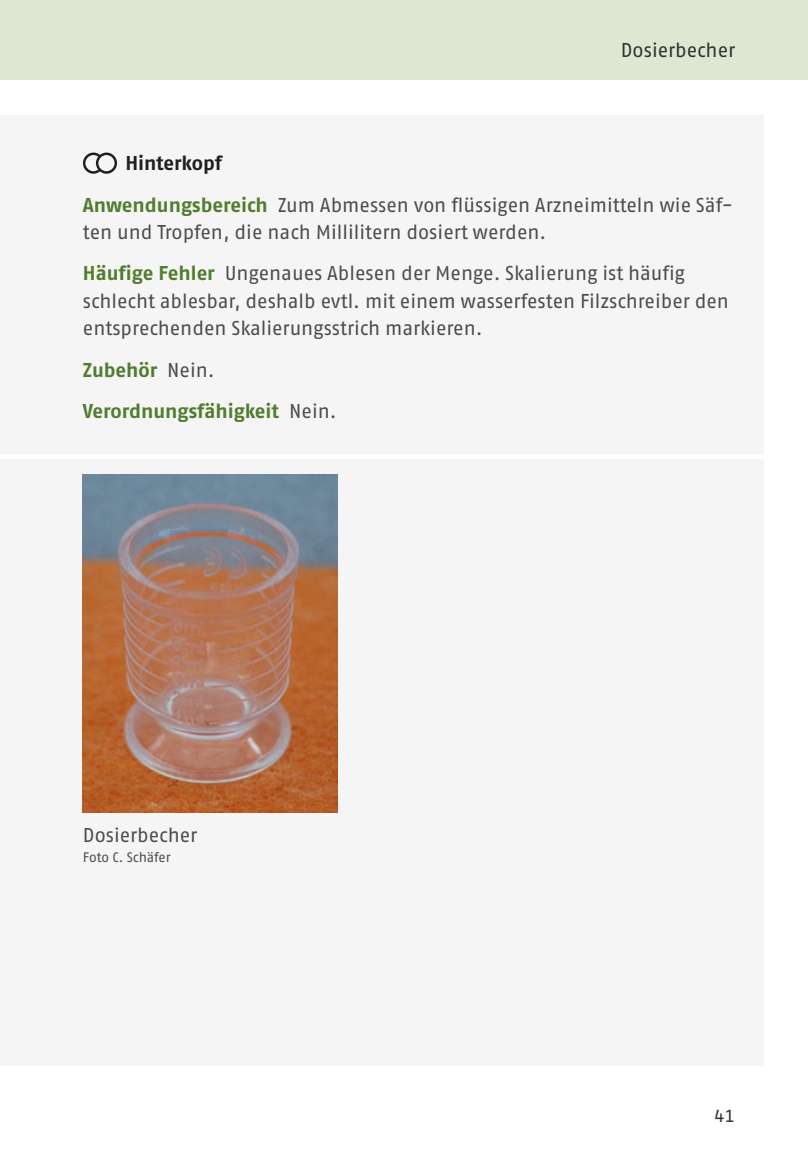
<style>
.page{position:relative;width:808px;height:1163px;background:#fff}
.page>*{position:absolute;margin:0;border:0;box-sizing:border-box;transform-origin:0 0}
.t1{font:20px/41.2px "Fago Pro";letter-spacing:-.005em;color:#4d4d4d}
.t2{font:700 20px/41.2px "Fago Pro";letter-spacing:-.005em;color:#517d2f}
.t3{font:20px "Fago Pro";color:#333}
.t4{font:17.5px "Fago Pro";color:#333}
.t5{font:13.75px "Fago Pro";letter-spacing:-.005em;color:#4d4d4d}
.s1{font-weight:700;color:#231f20}
.s2{font-weight:700;color:#517d2f}
.s3{font-weight:400;color:#4d4d4d}
</style>
<div class="page">
<div style="left:0;top:0;width:808px;height:80px;background:#dce8d1"></div>
<div style="left:0;top:115px;width:763px;height:950px;background:#f5f5f5"></div>
<div style="left:0;top:454px;width:808px;height:5px;background:#fff"></div>
<svg style="left:83px;top:152px;width:34px;height:22px"></svg>
<img style="left:83px;top:474px;width:254px;height:338px">
<p class="t3" style="left:621px;top:38px;width:116px">Dosierbecher</p>
<p class="t1" style="left:83px;top:143px;width:651px;text-indent:43px"><span class="s1">Hinterkopf<br></span><span class="s2">Anwendungsbereich</span> Zum Abmessen von flüssigen Arzneimitteln wie Säf-</p>
<p class="t1" style="left:83px;top:211px;width:603px">ten und Tropfen, die nach Millilitern dosiert werden.<br><span class="s2">Häufige Fehler</span> Ungenaues Ablesen der Menge. Skalierung ist häufig</p>
<p class="t1" style="left:83px;top:287px;width:647px;line-height:27.5px">schlecht ablesbar, deshalb evtl. mit einem wasserfesten Filzschreiber den entsprechenden Skalierungsstrich markieren.</p>
<p class="t2" style="left:83px;top:349px;width:255px">Zubehör <span class="s3">Nein.<br></span>Verordnungsfähigkeit <span class="s3">Nein.</span></p>
<p class="t1" style="left:83px;top:814px;width:116px">Dosierbecher</p>
<p class="t5" style="left:83px;top:849px;width:89px">Foto C. Schäfer</p>
<p class="t4" style="left:714px;top:1105px;width:22px">41</p>
</div>
